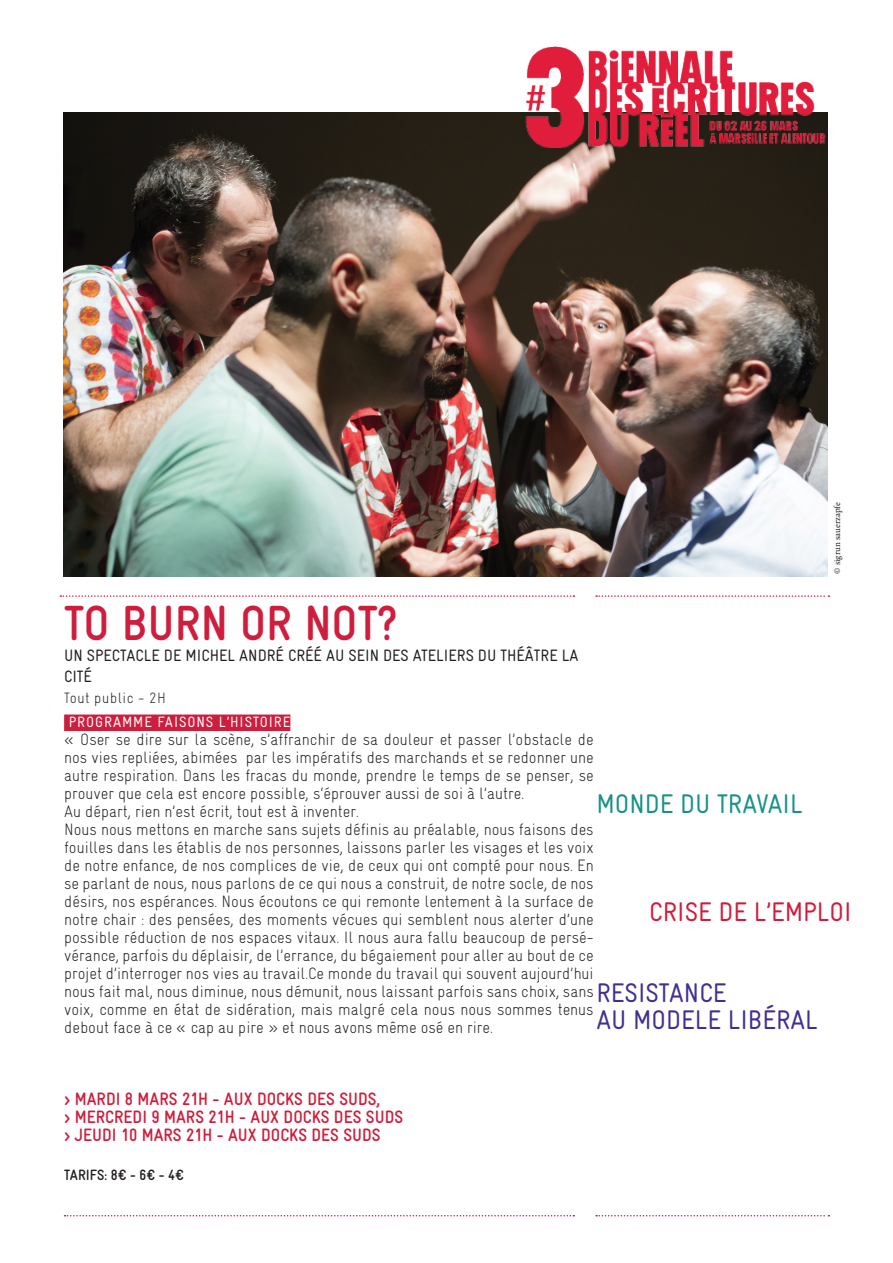
<style>
.page{position:relative;width:893px;height:1263px;background:#fff}
.page>*{position:absolute;margin:0;border:0;box-sizing:border-box;transform-origin:0 0}
.t1{font:700 49.5px "Gravur Condensed";color:#cf1e3d}
.t2{font:27px/27px "Gravur Condensed";color:#432e91}
.t3{font:27px "Gravur Condensed";color:#cf1e3d}
.t4{font:27px "Gravur Condensed";color:#179189}
.t5{font:700 18px/18px "Gravur Condensed";color:#cf1e3d}
.t6{font:300 16.5px/18px "Gravur Condensed";color:#231f20}
.t7{font:16.5px/21px "Gravur Condensed";color:#231f20}
.t8{font:15px "Gravur Condensed";letter-spacing:.06em;color:#fff}
.t9{font:700 15px "Gravur Condensed";color:#231f20}
.t10{font:300 15px "Gravur Condensed";letter-spacing:.03em;color:#231f20}
.t11{font:9px "Minion Pro";color:#231f20}
</style>
<div class="page">
<img style="left:64px;top:113px;width:763px;height:463px">
<div style="left:64px;top:714px;width:226px;height:17px;background:#cf1e3d"></div>
<svg style="left:65px;top:1215px;width:509px;height:1px"></svg>
<svg style="left:596px;top:1215px;width:233px;height:1px"></svg>
<svg style="left:596px;top:595px;width:233px;height:2px"></svg>
<svg style="left:60px;top:595px;width:514px;height:2px"></svg>
<img style="left:524px;top:46px;width:302px;height:102px">
<p class="t11" style="left:831px;top:574px;width:73px;rotate:-90deg">© sigrun sauerzapfe</p>
<h1 class="t1" style="left:64px;top:596px;width:335px">TO BURN OR NOT?</h1>
<p class="t7" style="left:64px;top:645px;width:516px">UN SPECTACLE DE MICHEL ANDRÉ CRÉÉ AU SEIN DES ATELIERS DU THÉÂTRE LA<br>CITÉ</p>
<p class="t10" style="left:64px;top:690px;width:103px">Tout public - 2H</p>
<p class="t8" style="left:69px;top:714px;width:223px">PROGRAMME FAISONS L’HISTOIRE</p>
<p class="t6" style="left:64px;top:731px;width:531px">« Oser se dire sur la scène, s’affranchir de sa douleur et passer l’obstacle de nos vies repliées, abimées par les impératifs des marchands et se redonner une autre respiration. Dans les fracas du monde, prendre le temps de se penser, se prouver que cela est encore possible, s‘éprouver aussi de soi à l’autre.<br>Au départ, rien n’est écrit, tout est à inventer.<br>Nous nous mettons en marche sans sujets définis au préalable, nous faisons des fouilles dans les établis de nos personnes, laissons parler les visages et les voix de notre enfance, de nos complices de vie, de ceux qui ont compté pour nous. En se parlant de nous, nous parlons de ce qui nous a construit, de notre socle, de nos désirs, nos espérances. Nous écoutons ce qui remonte lentement à la surface de notre chair : des pensées, des moments vécues qui semblent nous alerter d’une possible réduction de nos espaces vitaux. Il nous aura fallu beaucoup de persé&shy;vérance, parfois du déplaisir, de l’errance, du bégaiement pour aller au bout de ce projet d’interroger nos vies au travail.Ce monde du travail qui souvent aujourd’hui nous fait mal, nous diminue, nous démunit, nous laissant parfois sans choix, sans voix, comme en état de sidération, mais malgré cela nous nous sommes tenus debout face à ce « cap au pire » et nous avons même osé en rire.</p>
<h2 class="t4" style="left:596px;top:788px;width:208px">MONDE DU TRAVAIL</h2>
<h2 class="t3" style="left:649px;top:896px;width:204px">CRISE DE L’EM PLOI</h2>
<h2 class="t2" style="left:596px;top:979px;width:223px">RESISTANCE<br>AU MO DELE LIBÉRAL</h2>
<p class="t5" style="left:64px;top:1090px;width:339px">&gt; MARDI 8 MARS 21H - AUX DOCKS DES SU DS,<br>&gt; MERCREDI 9 MARS 21H - AUX DOCKS DES SU DS &gt; JEUDI 10 MARS 21H - AUX DOCKS DES SUDS</p>
<p class="t9" style="left:64px;top:1167px;width:121px">TARI FS: 8€ - 6€ - 4€</p>
</div>
